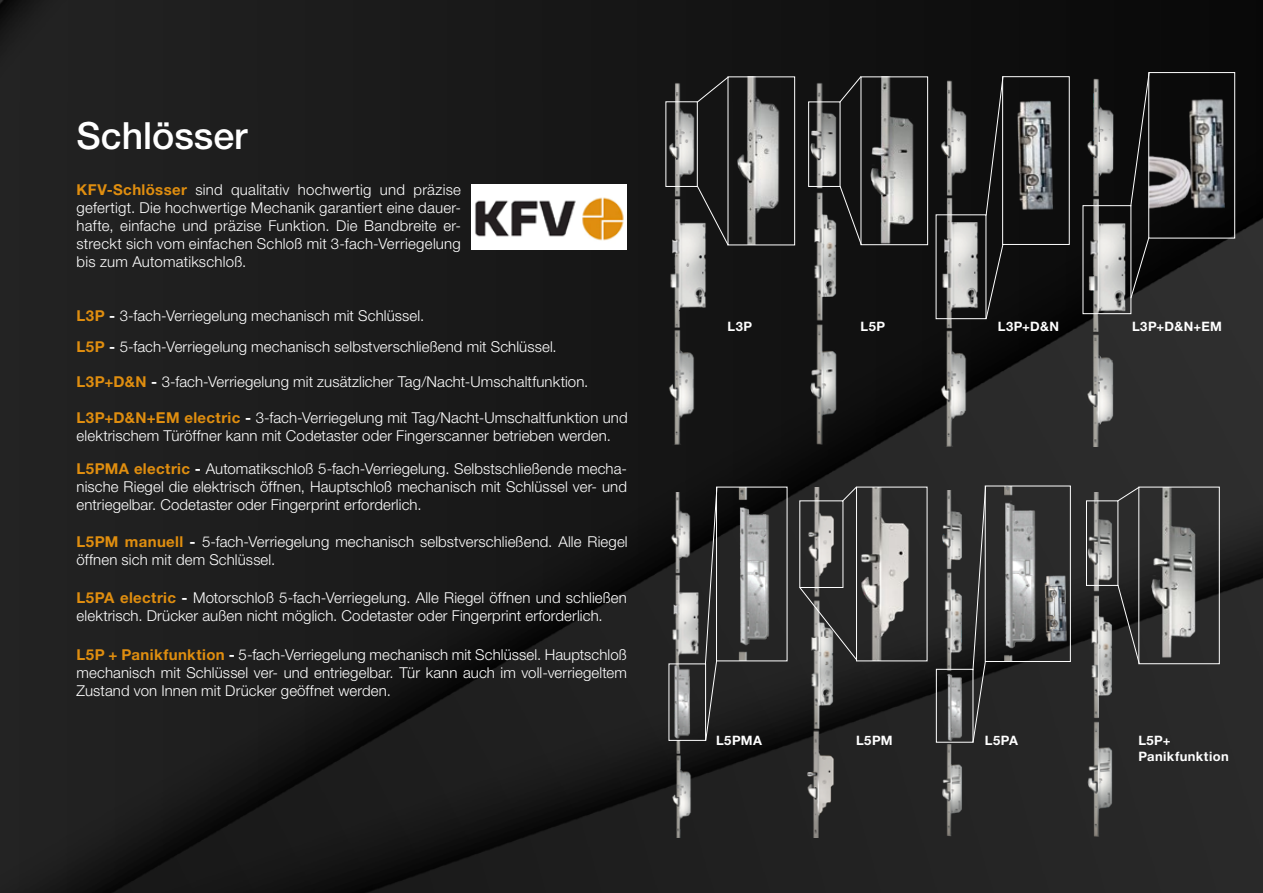
<style>
.page{position:relative;width:1263px;height:893px;background:#fff}
.page>*{position:absolute;margin:0;border:0;box-sizing:border-box;transform-origin:0 0}
.t1{font:500 37.5px "Helvetica Neue LT Pro";color:#fff}
.t2{font:300 15px/18px "Helvetica Neue LT Pro";letter-spacing:.005em;color:#fff;text-align:justify}
.t3{font:700 13.05px/16.2px "Helvetica Neue LT Pro";letter-spacing:.035em;color:#fff}
.s1{font-weight:700;color:#e08e0f}
.s2{font-weight:700}
</style>
<div class="page">
<img style="left:430px;top:101px;width:833px;height:792px">
<div style="left:0;top:101px;width:430px;height:792px;background:#1e1e1e"></div>
<img style="left:210px;top:0;width:1053px;height:101px">
<div style="left:0;top:0;width:210px;height:101px;background:#202020"></div>
<hr style="left:1220px;top:863px;width:1px;height:30px;background:#fff">
<div style="left:472px;top:184px;width:155px;height:65px;background:#fff"></div>
<img style="left:475px;top:197px;width:149px;height:44px">
<img style="left:659px;top:77px;width:57px;height:370px">
<img style="left:730px;top:78px;width:63px;height:165px">
<div style="left:728px;top:76px;width:67px;height:169px;border:1px solid #fff"></div>
<svg style="left:696px;top:76px;width:33px;height:27px"></svg>
<svg style="left:696px;top:185px;width:33px;height:61px;background:#373736"></svg>
<div style="left:665px;top:101px;width:33px;height:86px;border:1px solid #fff"></div>
<img style="left:799px;top:77px;width:53px;height:370px">
<img style="left:862px;top:78px;width:64px;height:165px">
<div style="left:860px;top:76px;width:68px;height:169px;border:1px solid #fff"></div>
<svg style="left:839px;top:75px;width:23px;height:28px"></svg>
<svg style="left:839px;top:185px;width:23px;height:61px"></svg>
<div style="left:808px;top:101px;width:32px;height:86px;border:1px solid #fff"></div>
<img style="left:1073px;top:492px;width:53px;height:345px">
<img style="left:1140px;top:489px;width:78px;height:173px">
<div style="left:1138px;top:487px;width:82px;height:177px;border:1px solid #fff"></div>
<svg style="left:1116px;top:486px;width:24px;height:16px"></svg>
<svg style="left:1117px;top:584px;width:23px;height:80px;background:#313131"></svg>
<div style="left:1086px;top:500px;width:32px;height:86px;border:1px solid #fff"></div>
<img style="left:931px;top:77px;width:57px;height:370px">
<img style="left:1004px;top:98px;width:51px;height:113px">
<div style="left:1002px;top:76px;width:68px;height:169px;border:1px solid #fff"></div>
<svg style="left:985px;top:76px;width:19px;height:140px;background:#262626"></svg>
<svg style="left:985px;top:243px;width:19px;height:77px"></svg>
<img style="left:1077px;top:78px;width:58px;height:369px">
<img style="left:1150px;top:97px;width:77px;height:114px">
<div style="left:1148px;top:72px;width:87px;height:166px;border:1px solid #fff"></div>
<div style="left:1082px;top:205px;width:49px;height:109px;border:1px solid #fff"></div>
<svg style="left:1130px;top:72px;width:20px;height:135px;background:#252425"></svg>
<svg style="left:1130px;top:237px;width:20px;height:62px"></svg>
<img style="left:665px;top:492px;width:39px;height:178px">
<img style="left:666px;top:741px;width:40px;height:96px">
<img style="left:718px;top:489px;width:67px;height:170px">
<img style="left:670px;top:665px;width:33px;height:74px">
<svg style="left:704px;top:486px;width:14px;height:256px;background:#3c3c3c"></svg>
<img style="left:930px;top:491px;width:43px;height:345px">
<img style="left:987px;top:488px;width:73px;height:172px">
<div style="left:985px;top:486px;width:86px;height:176px;border:1px solid #fff"></div>
<div style="left:936px;top:669px;width:37px;height:74px;border:1px solid #fff"></div>
<svg style="left:972px;top:485px;width:14px;height:258px;background:#424242"></svg>
<img style="left:796px;top:600px;width:53px;height:132px">
<img style="left:807px;top:487px;width:35px;height:350px">
<img style="left:858px;top:489px;width:67px;height:170px">
<svg style="left:841px;top:486px;width:17px;height:17px"></svg>
<svg style="left:798px;top:586px;width:60px;height:75px;background:#4c4c4c"></svg>
<img style="left:1043px;top:574px;width:24px;height:68px">
<h1 class="t1" style="left:77px;top:114px;width:172px">Schlösser</h1>
<p class="t2" style="left:77px;top:180px;width:386px"><span class="s1">KFV-Schlösser</span> sind qualitativ hochwertig und präzise gefertigt. Die hochwertige Mechanik garantiert eine dauer&shy;hafte, einfache und präzise Funktion. Die Bandbreite er&shy;streckt sich vom einfachen Schloß mit 3-fach-Verriegelung bis zum Automatikschloß.</p>
<p class="t2" style="left:77px;top:306px;width:349px"><span class="s1">L3P</span> <span class="s2">-</span> 3-fach-Verriegelung mechanisch mit Schlüssel.</p>
<p class="t2" style="left:77px;top:338px;width:482px"><span class="s1">L5P</span> <span class="s2">-</span> 5-fach-Verriegelung mechanisch selbstverschließend mit Schlüssel.</p>
<p class="t2" style="left:77px;top:373px;width:513px"><span class="s1">L3P+D&amp;N</span> <span class="s2">-</span> 3-fach-Verriegelung mit zusätzlicher Tag/Nacht-Umschaltfunktion.</p>
<p class="t2" style="left:77px;top:408px;width:553px"><span class="s1">L3P+D&amp;N+EM electric</span> <span class="s2">-</span> 3-fach-Verriegelung mit Tag/Nacht-Umschaltfunktion und elektrischem Türöffner kann mit Codetaster oder Fingerscanner betrieben werden.</p>
<p class="t2" style="left:77px;top:459px;width:552px"><span class="s1">L5PMA electric</span> <span class="s2">-</span> Automatikschloß 5-fach-Verriegelung. Selbstschließende mecha&shy;nische Riegel die elektrisch öffnen, Hauptschloß mechanisch mit Schlüssel ver- und entriegelbar. Codetaster oder Fingerprint erforderlich.</p>
<p class="t2" style="left:77px;top:532px;width:553px"><span class="s1">L5PM manuell</span> <span class="s2">-</span> 5-fach-Verriegelung mechanisch selbstverschließend. Alle Riegel öffnen sich mit dem Schlüssel.</p>
<p class="t2" style="left:77px;top:588px;width:552px"><span class="s1">L5PA electric</span> <span class="s2">-</span> Motorschloß 5-fach-Verriegelung. Alle Riegel öffnen und schließen elektrisch. Drücker außen nicht möglich. Codetaster oder Fingerprint erforderlich.</p>
<p class="t2" style="left:77px;top:645px;width:552px"><span class="s1">L5P + Panikfunktion</span> <span class="s2">-</span> 5-fach-Verriegelung mechanisch mit Schlüssel. Hauptschloß mechanisch mit Schlüssel ver- und entriegelbar. Tür kann auch im voll-verriegeltem Zustand von Innen mit Drücker geöffnet werden.</p>
<p class="t3" style="left:728px;top:318px;width:26px">L3P</p>
<p class="t3" style="left:860px;top:318px;width:26px">L5P</p>
<p class="t3" style="left:998px;top:318px;width:63px">L3P+D&amp;N</p>
<p class="t3" style="left:1132px;top:318px;width:91px">L3P+D&amp;N+EM</p>
<p class="t3" style="left:716px;top:732px;width:47px">L5PMA</p>
<p class="t3" style="left:856px;top:732px;width:38px">L5PM</p>
<p class="t3" style="left:985px;top:732px;width:35px">L5PA</p>
<p class="t3" style="left:1138px;top:732px;width:92px">L5P+<br>Panikfunktion</p>
</div>
